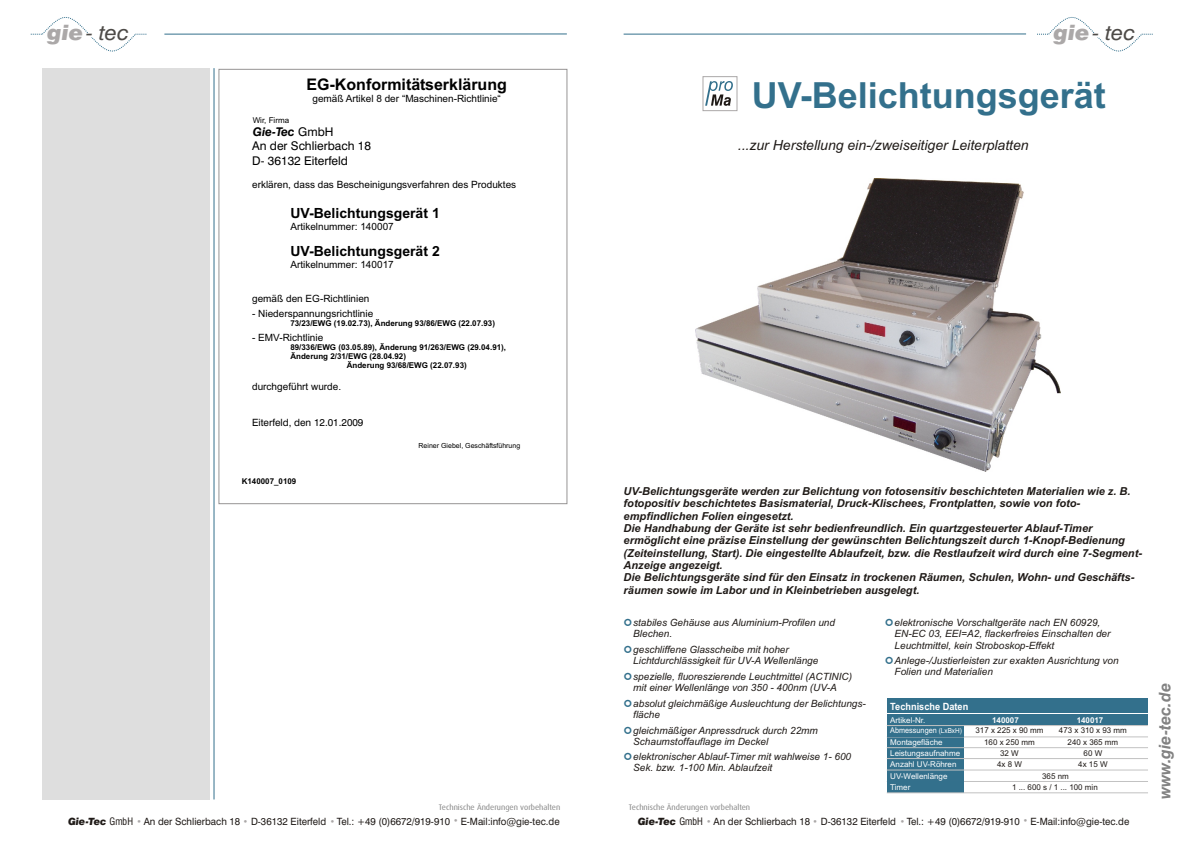
<style>
.page{position:relative;width:1191px;height:842px;background:#fff}
.page>*{position:absolute;margin:0;border:0;box-sizing:border-box;transform-origin:0 0}
.t1{font:700 36px "Arial";color:#33708c}
.t2{font:italic 20.7px "Swis 721 BT";color:#4d4a47;scale:1.06 1}
.t3{font:700 16px "Arial";color:#000}
.t4{font:italic 700 16px "Swis 721 BT";color:#828282}
.t5{font:italic 14px "Arial";color:#1f1a17}
.t6{font:700 14px "Arial";color:#000}
.t7{font:12px/14.4px "Swis 721 BT";color:#000}
.t8{font:italic 700 11px/12.3px "Arial";color:#1f1a17}
.t9{font:italic 10px/11.2px "Arial";color:#1f1a17}
.t10{font:10px "Arial";color:#000}
.t11{font:10px "Swis 721 BT";color:#1f1a17}
.t12{font:10px "Swis 721 BT";color:#000}
.t13{font:700 10px "Arial";color:#fff;scale:.92 1}
.t14{font:700 8px "Arial";color:#000}
.t15{font:8px "Arial";color:#1f1a17}
.t16{font:8px/11.3px "Arial";color:#fff}
.t17{font:8px "Dax";color:#828282}
.t18{font:8px "Arial";color:#fff;scale:.91 1}
.t19{font:700 8px "Arial";color:#fff}
.t20{font:8px "Arial";color:#000}
.t21{font:7px "Arial";color:#000}
.t22{font:4.5px "Wingdings";color:#aba8a8}
.s1{font-family:"Swis 721 Blk BT";color:#aba8a8}
.s2{font-weight:700;font-style:italic}
.s3{font-family:"Swis 721 Blk BT";font-style:italic}
.s4{font-family:"Swis 721 Cn BT"}
.s5{font-size:7px}
</style>
<div class="page">
<div style="left:218px;top:69px;width:349px;height:435px;border:1px solid #969494"></div>
<hr style="left:164px;top:33px;width:403px;height:2px;background:#33708c">
<svg style="left:31px;top:17px;width:116px;height:35px"></svg>
<div style="left:703px;top:76px;width:34px;height:35px;background:#fff;border:1px solid #aba8a8"></div>
<svg style="left:705px;top:81px;width:28px;height:25px"></svg>
<hr style="left:624px;top:33px;width:402px;height:2px;background:#33708c">
<svg style="left:1037px;top:17px;width:116px;height:35px"></svg>
<div style="left:887px;top:715px;width:261px;height:10px;background:#33708c"></div>
<div style="left:887px;top:737px;width:77px;height:11px;background:#33708c"></div>
<div style="left:887px;top:747px;width:77px;height:12px;background:#33708c"></div>
<div style="left:887px;top:759px;width:77px;height:11px;background:#33708c"></div>
<div style="left:887px;top:770px;width:77px;height:11px;background:#33708c"></div>
<hr style="left:887px;top:758px;width:261px;height:1px;background:#c2c2c2">
<hr style="left:887px;top:770px;width:261px;height:1px;background:#c2c2c2">
<hr style="left:887px;top:781px;width:261px;height:1px;background:#c2c2c2">
<div style="left:887px;top:699px;width:261px;height:14px;background:#33708c"></div>
<hr style="left:887px;top:737px;width:261px;height:1px;background:#c2c2c2">
<hr style="left:887px;top:747px;width:261px;height:1px;background:#c2c2c2">
<div style="left:887px;top:781px;width:77px;height:12px;background:#33708c"></div>
<hr style="left:887px;top:793px;width:261px;height:1px;background:#c2c2c2">
<div style="left:887px;top:725px;width:77px;height:12px;background:#33708c"></div>
<hr style="left:887px;top:725px;width:261px;height:1px;background:#c2c2c2">
<img style="left:695px;top:178px;width:365px;height:294px">
<hr style="left:214px;top:68px;width:1px;height:731px;background:#33708c">
<div style="left:43px;top:68px;width:167px;height:731px;background:#dedede"></div>
<h2 class="t2" style="left:47px;top:24px;width:79px"><span class="s1">gie</span>- tec</h2>
<h3 class="t3" style="left:306px;top:78px;width:202px">EG-Konformitätserklärung</h3>
<p class="t10" style="left:313px;top:95px;width:190px">gemäß Artikel 8 der “Maschinen-Richtlinie“</p>
<p class="t20" style="left:253px;top:117px;width:38px">Wir, Firma</p>
<p class="t7" style="left:252px;top:126px;width:120px"><span class="s2">Gie-Tec</span> GmbH<br>An der Schlierbach 18<br>D- 36132 Eiterfeld</p>
<p class="t10" style="left:252px;top:180px;width:266px">erklären, dass das Bescheinigungsverfahren des Produktes</p>
<p class="t6" style="left:290px;top:208px;width:151px">UV-Belichtungsgerät 1</p>
<p class="t10" style="left:290px;top:223px;width:105px">Artikelnummer: 140007</p>
<p class="t6" style="left:290px;top:246px;width:151px">UV-Belichtungsgerät 2</p>
<p class="t10" style="left:290px;top:261px;width:105px">Artikelnummer: 140017</p>
<p class="t10" style="left:252px;top:294px;width:119px">gemäß den EG-Richtlinien</p>
<p class="t10" style="left:252px;top:309px;width:123px">- Niederspannungsrichtlinie</p>
<p class="t14" style="left:290px;top:320px;width:206px">73/23/EWG (19.02.73), Änderung 93/86/EWG (22.07.93)</p>
<p class="t10" style="left:252px;top:334px;width:73px">- EMV-Richtlinie</p>
<p class="t14" style="left:290px;top:345px;width:217px">89/336/EWG (03.05.89), Änderung 91/263/EWG (29.04.91),</p>
<p class="t14" style="left:290px;top:354px;width:117px">Änderung 2/31/EWG (28.04.92)</p>
<p class="t14" style="left:347px;top:362px;width:122px">Änderung 93/68/EWG (22.07.93)</p>
<p class="t10" style="left:252px;top:383px;width:90px">durchgeführt wurde.</p>
<p class="t12" style="left:252px;top:418px;width:113px">Eiterfeld, den 12.01.2009</p>
<p class="t21" style="left:419px;top:443px;width:103px">Reiner Giebel, Geschäftsführung</p>
<p class="t14" style="left:242px;top:478px;width:56px">K140007_0109</p>
<p class="t17" style="left:439px;top:803px;width:123px">Technische Änderungen vorbehalten</p>
<p class="t11" style="left:68px;top:817px;width:493px"><span class="s3">Gie-Tec</span> <span class="s4">GmbH</span> An der Schlierbach 18 D-36132 Eiterfeld Tel.: +49 (0)6672/919-910 E-Mail:info@gie-tec.de</p>
<p class="t22" style="left:137px;top:819px;width:5px">●</p>
<p class="t22" style="left:244px;top:819px;width:5px">●</p>
<p class="t22" style="left:331px;top:819px;width:5px">●</p>
<p class="t22" style="left:454px;top:819px;width:5px">●</p>
<h2 class="t2" style="left:1054px;top:24px;width:79px"><span class="s1">gie</span>- tec</h2>
<h1 class="t1" style="left:752px;top:82px;width:356px">UV-Belichtungsgerät</h1>
<p class="t5" style="left:738px;top:140px;width:292px">...zur Herstellung ein-/zweiseitiger Leiterplatten</p>
<p class="t8" style="left:624px;top:486px;width:520px">UV-Belichtungsgeräte werden zur Belichtung von fotosensitiv beschichteten Materialien wie z. B. fotopositiv beschichtetes Basismaterial, Druck-Klischees, Frontplatten, sowie von foto&shy;empfindlichen Folien eingesetzt.<br>Die Handhabung der Geräte ist sehr bedienfreundlich. Ein quartzgesteuerter Ablauf-Timer ermöglicht eine präzise Einstellung der gewünschten Belichtungszeit durch 1-Knopf-Bedienung (Zeiteinstellung, Start). Die eingestellte Ablaufzeit, bzw. die Restlaufzeit wird durch eine 7-Segment-Anzeige angezeigt.<br>Die Belichtungsgeräte sind für den Einsatz in trockenen Räumen, Schulen, Wohn- und Geschäfts&shy;räumen sowie im Labor und in Kleinbetrieben ausgelegt.</p>
<p class="t9" style="left:633px;top:618px;width:203px">stabiles Gehäuse aus Aluminium-Profilen und</p>
<p class="t9" style="left:895px;top:618px;width:207px">elektronische Vorschaltgeräte nach EN 60929,</p>
<p class="t9" style="left:633px;top:629px;width:40px">Blechen.</p>
<p class="t9" style="left:895px;top:629px;width:217px">EN-EC 03, EEI=A2, flackerfreies Einschalten der<br>Leuchtmittel, kein Stroboskop-Effekt</p>
<p class="t9" style="left:633px;top:645px;width:187px">geschliffene Glasscheibe mit hoher<br>Lichtdurchlässigkeit für UV-A Wellenlänge</p>
<p class="t9" style="left:895px;top:656px;width:226px">Anlege-/Justierleisten zur exakten Ausrichtung von<br>Folien und Materialien</p>
<p class="t9" style="left:633px;top:672px;width:220px">spezielle, fluoreszierende Leuchtmittel (ACTINIC) mit einer Wellenlänge von 350 - 400nm (UV-A</p>
<p class="t9" style="left:633px;top:699px;width:234px">absolut gleichmäßige Ausleuchtung der Belichtungs&shy;fläche</p>
<p class="t9" style="left:633px;top:725px;width:186px">gleichmäßiger Anpressdruck durch 22mm<br>Schaumstoffauflage im Deckel</p>
<p class="t9" style="left:633px;top:752px;width:219px">elektronischer Ablauf-Timer mit wahlweise 1- 600<br>Sek. bzw. 1-100 Min. Ablaufzeit</p>
<p class="t17" style="left:629px;top:803px;width:123px">Technische Änderungen vorbehalten</p>
<p class="t11" style="left:638px;top:817px;width:493px"><span class="s3">Gie-Tec</span> <span class="s4">GmbH</span> An der Schlierbach 18 D-36132 Eiterfeld Tel.: +49 (0)6672/919-910 E-Mail:info@gie-tec.de</p>
<p class="t13" style="left:890px;top:702px;width:86px">Technische Daten</p>
<p class="t19" style="left:992px;top:717px;width:28px">140007</p>
<p class="t19" style="left:1077px;top:717px;width:28px">140017</p>
<p class="t15" style="left:984px;top:739px;width:52px">160 x 250 mm</p>
<p class="t15" style="left:1068px;top:739px;width:52px">240 x 365 mm</p>
<p class="t16" style="left:890px;top:715px;width:37px">Artikel-Nr.</p>
<p class="t16" style="left:890px;top:737px;width:54px">Montagefläche</p>
<p class="t18" style="left:890px;top:728px;width:80px">Abmessungen <span class="s5">(LxBxH)</span></p>
<p class="t15" style="left:975px;top:728px;width:70px">317 x 225 x 90 mm</p>
<p class="t15" style="left:1059px;top:728px;width:70px">473 x 310 x 93 mm</p>
<p class="t16" style="left:890px;top:748px;width:71px">Leistungsaufnahme<br>Anzahl UV-Röhren<br>UV-Wellenlänge<br>Timer</p>
<p class="t15" style="left:1000px;top:750px;width:20px">32 W</p>
<p class="t15" style="left:1084px;top:750px;width:20px">60 W</p>
<p class="t15" style="left:997px;top:762px;width:26px">4x 8 W</p>
<p class="t15" style="left:1078px;top:762px;width:31px">4x 15 W</p>
<p class="t15" style="left:1042px;top:773px;width:28px">365 nm</p>
<p class="t15" style="left:1012px;top:784px;width:87px">1 ... 600 s / 1 ... 100 min</p>
<p class="t22" style="left:707px;top:819px;width:5px">●</p>
<p class="t22" style="left:814px;top:819px;width:5px">●</p>
<p class="t22" style="left:901px;top:819px;width:5px">●</p>
<p class="t22" style="left:1024px;top:819px;width:5px">●</p>
<h3 class="t4" style="left:1158px;top:799px;width:117px;rotate:-90deg">www.gie-tec.de</h3>
</div>
